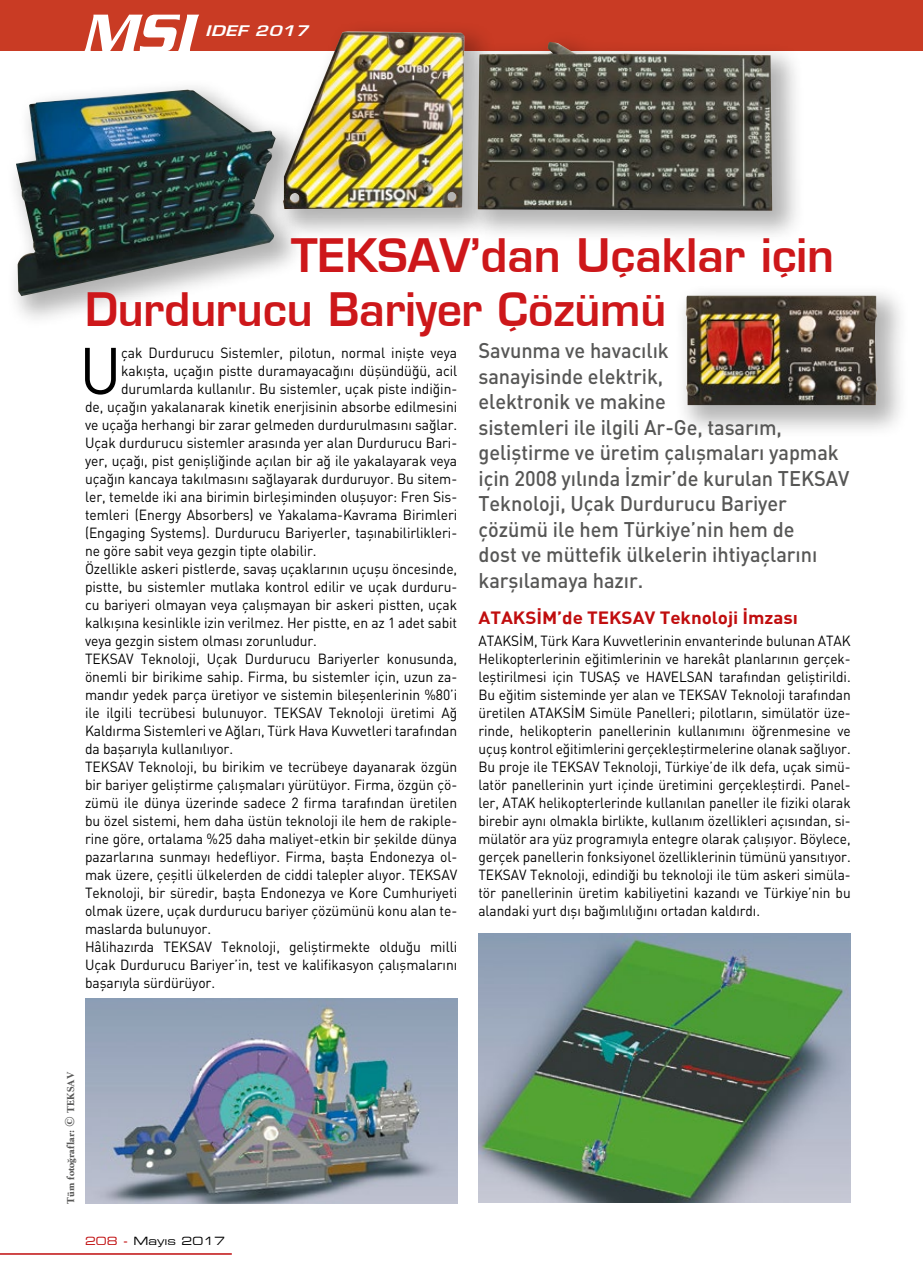
<style>
.page{position:relative;width:923px;height:1276px;background:#fff}
.page>*{position:absolute;margin:0;border:0;box-sizing:border-box;transform-origin:0 0}
.t1{font:65.1px "DIN";color:#000;scale:.95 1}
.t2{font:italic 500 57.45px "Serpentine";color:#fff}
.t3{font:45px/54px "Eurostile Demi";color:#cd171a}
.t4{font:500 21px/25.5px "DIN";letter-spacing:-.005em;color:#575756;scale:.95 1}
.t5{font:700 17.4px "DIN";letter-spacing:-.005em;color:#c00d0e;scale:1.08 1}
.t6{font:14.55px "DIN";letter-spacing:-.005em;color:#000;scale:.95 1}
.t7{font:14.55px/18px "DIN";letter-spacing:-.005em;color:#000;text-align:justify;scale:.94 1}
.t8{font:italic 14.25px "Eurostile Demi";letter-spacing:.02em;color:#fff;scale:1.3 1}
.t9{font:11.25px "Eurostile Extended Two";color:#000}
.t10{font:700 10.5px "Goudy";color:#575756}
.s1{font-size:13.5px}
.s2{color:#c00d0e}
</style>
<div class="page">
<div style="left:0;top:0;width:923px;height:51px;background:#c93b24"></div>
<hr style="left:0;top:1253px;width:232px;height:1px;background:#c00d0e">
<div style="left:4px;top:77px;width:304px;height:252px;background:#000;opacity:.3"></div>
<img style="left:16px;top:90px;width:260px;height:206px">
<div style="left:271px;top:19px;width:227px;height:223px;background:#000;opacity:.3"></div>
<img style="left:283px;top:31px;width:181px;height:178px">
<div style="left:465px;top:30px;width:340px;height:214px;background:#000;opacity:.3"></div>
<img style="left:478px;top:42px;width:294px;height:169px">
<div style="left:674px;top:283px;width:236px;height:156px;background:#000;opacity:.3"></div>
<img style="left:684px;top:296px;width:195px;height:109px">
<img style="left:85px;top:998px;width:372px;height:205px">
<img style="left:478px;top:934px;width:372px;height:268px">
<hr style="left:922px;top:0;width:1px;height:1276px;background:#fff">
<h2 class="t2" style="left:82px;top:-1px;width:113px">MSI</h2>
<p class="t8" style="left:205px;top:22px;width:81px">IDEF 2017</p>
<h3 class="t3" style="left:85px;top:228px;width:750px;text-indent:206px">TEKSAV’dan Uçaklar için<br>Durdurucu Bariyer Çözümü</h3>
<p class="t4" style="left:478px;top:337px;width:392px">Savunma ve havacılık<br>sanayisinde elektrik,<br>elektronik ve makine<br>sistemleri ile ilgili Ar-Ge, tasarım, geliştirme ve üretim çalışmaları yapmak için 2008 yılında İzmir’de kurulan TEKSAV<br>Teknoloji, Uçak Durdurucu Bariyer çözümü ile hem Türkiye’nin hem de<br>dost ve müttefik ülkelerin ihtiyaçlarını karşılamaya hazır.</p>
<h1 class="t1" style="left:79px;top:330px;width:46px">U</h1>
<p class="t6" style="left:121px;top:344px;width:355px">çak Durdurucu Sistemler, pilotun, normal inişte veya</p>
<p class="t6" style="left:121px;top:362px;width:355px">kakışta, uçağın pistte duramayacağını düşündüğü, acil</p>
<p class="t6" style="left:121px;top:380px;width:355px">durumlarda kullanılır. Bu sistemler, uçak piste indiğin-</p>
<p class="t6" style="left:85px;top:398px;width:393px">de, uçağın yakalanarak kinetik enerjisinin absorbe edilmesini</p>
<p class="t6" style="left:85px;top:416px;width:393px">ve uçağa herhangi bir zarar gelmeden durdurulmasını sağlar.</p>
<p class="t6" style="left:85px;top:434px;width:393px">Uçak durdurucu sistemler arasında yer alan Durdurucu Bari-</p>
<p class="t6" style="left:85px;top:452px;width:393px">yer, uçağı, pist genişliğinde açılan bir ağ ile yakalayarak veya</p>
<p class="t6" style="left:85px;top:470px;width:393px">uçağın kancaya takılmasını sağlayarak durduruyor. Bu sitem-</p>
<p class="t6" style="left:85px;top:488px;width:393px">ler, temelde iki ana birimin birleşiminden oluşuyor: Fren Sis-</p>
<p class="t6" style="left:85px;top:506px;width:393px">temleri (Energy Absorbers) ve Yakalama-Kavrama Birimleri</p>
<p class="t6" style="left:85px;top:524px;width:393px">(Engaging Systems). Durdurucu Bariyerler, taşınabilirlikleri-</p>
<p class="t6" style="left:85px;top:542px;width:245px">ne göre sabit veya gezgin tipte olabilir.</p>
<p class="t6" style="left:85px;top:560px;width:393px">Özellikle askeri pistlerde, savaş uçaklarının uçuşu öncesinde,</p>
<p class="t6" style="left:85px;top:578px;width:393px">pistte, bu sistemler mutlaka kontrol edilir ve uçak durduru-</p>
<p class="t6" style="left:85px;top:596px;width:393px">cu bariyeri olmayan veya çalışmayan bir askeri pistten, uçak</p>
<p class="t6" style="left:85px;top:614px;width:393px">kalkışına kesinlikle izin verilmez. Her pistte, en az 1 adet sabit</p>
<p class="t6" style="left:85px;top:632px;width:246px">veya gezgin sistem olması zorunludur.</p>
<p class="t6" style="left:85px;top:650px;width:393px">TEKSAV Teknoloji, Uçak Durdurucu Bariyerler konusunda,</p>
<p class="t6" style="left:85px;top:668px;width:393px">önemli bir birikime sahip. Firma, bu sistemler için, uzun za-</p>
<p class="t6" style="left:85px;top:686px;width:393px">mandır yedek parça üretiyor ve sistemin bileşenlerinin %80’i</p>
<p class="t6" style="left:85px;top:703px;width:393px">ile ilgili tecrübesi bulunuyor. TEKSAV Teknoloji üretimi Ağ</p>
<p class="t6" style="left:85px;top:721px;width:393px">Kaldırma Sistemleri ve Ağları, Türk Hava Kuvvetleri tarafından</p>
<p class="t6" style="left:85px;top:739px;width:157px">da başarıyla kullanılıyor.</p>
<p class="t6" style="left:85px;top:757px;width:393px">TEKSAV Teknoloji, bu birikim ve tecrübeye dayanarak özgün</p>
<p class="t6" style="left:85px;top:775px;width:393px">bir bariyer geliştirme çalışmaları yürütüyor. Firma, özgün çö-</p>
<p class="t6" style="left:85px;top:793px;width:393px">zümü ile dünya üzerinde sadece 2 firma tarafından üretilen</p>
<p class="t6" style="left:85px;top:811px;width:393px">bu özel sistemi, hem daha üstün teknoloji ile hem de rakiple-</p>
<p class="t6" style="left:85px;top:829px;width:393px">rine göre, ortalama %25 daha maliyet-etkin bir şekilde dünya</p>
<p class="t6" style="left:85px;top:847px;width:393px">pazarlarına sunmayı hedefliyor. Firma, başta Endonezya ol-</p>
<p class="t6" style="left:85px;top:865px;width:393px">mak üzere, çeşitli ülkelerden de ciddi talepler alıyor. TEKSAV</p>
<p class="t6" style="left:85px;top:883px;width:393px">Teknoloji, bir süredir, başta Endonezya ve Kore Cumhuriyeti</p>
<p class="t6" style="left:85px;top:901px;width:393px">olmak üzere, uçak durdurucu bariyer çözümünü konu alan te-</p>
<p class="t6" style="left:85px;top:919px;width:134px">maslarda bulunuyor.</p>
<p class="t6" style="left:85px;top:937px;width:393px">Hâlihazırda TEKSAV Teknoloji, geliştirmekte olduğu milli</p>
<p class="t6" style="left:85px;top:955px;width:393px">Uçak Durdurucu Bariyer’in, test ve kalifikasyon çalışmalarını</p>
<p class="t6" style="left:85px;top:973px;width:138px">başarıyla sürdürüyor.</p>
<p class="t5" style="left:478px;top:606px;width:297px">ATAKSİM’de TEKSAV Teknoloji İmzası</p>
<p class="t7" style="left:478px;top:631px;width:397px">ATAKSİM, Türk Kara Kuvvetlerinin envanterinde bulunan ATAK Helikopterlerinin eğitimlerinin ve harekât planlarının gerçek&shy;leştirilmesi için TUSAŞ ve HAVELSAN tarafından geliştirildi.<br>Bu eğitim sisteminde yer alan ve TEKSAV Teknoloji tarafından üretilen ATAKSİM Simüle Panelleri; pilotların, simülatör üze&shy;rinde, helikopterin panellerinin kullanımını öğrenmesine ve uçuş kontrol eğitimlerini gerçekleştirmelerine olanak sağlıyor.<br>Bu proje ile TEKSAV Teknoloji, Türkiye’de ilk defa, uçak simü&shy;latör panellerinin yurt içinde üretimini gerçekleştirdi. Panel&shy;ler, ATAK helikopterlerinde kullanılan paneller ile fiziki olarak birebir aynı olmakla birlikte, kullanım özellikleri açısından, si&shy;mülatör ara yüz programıyla entegre olarak çalışıyor. Böylece, gerçek panellerin fonksiyonel özelliklerinin tümünü yansıtıyor.<br>TEKSAV Teknoloji, edindiği bu teknoloji ile tüm askeri simüla&shy;tör panellerinin üretim kabiliyetini kazandı ve Türkiye’nin bu alandaki yurt dışı bağımlılığını ortadan kaldırdı.</p>
<p class="t10" style="left:65px;top:1203px;width:133px;rotate:-90deg">Tüm fotoğraflar: <span class="s1">©</span> TEKSAV</p>
<p class="t9" style="left:85px;top:1233px;width:141px"><span class="s2">208 -</span> Mayıs 2017</p>
</div>
